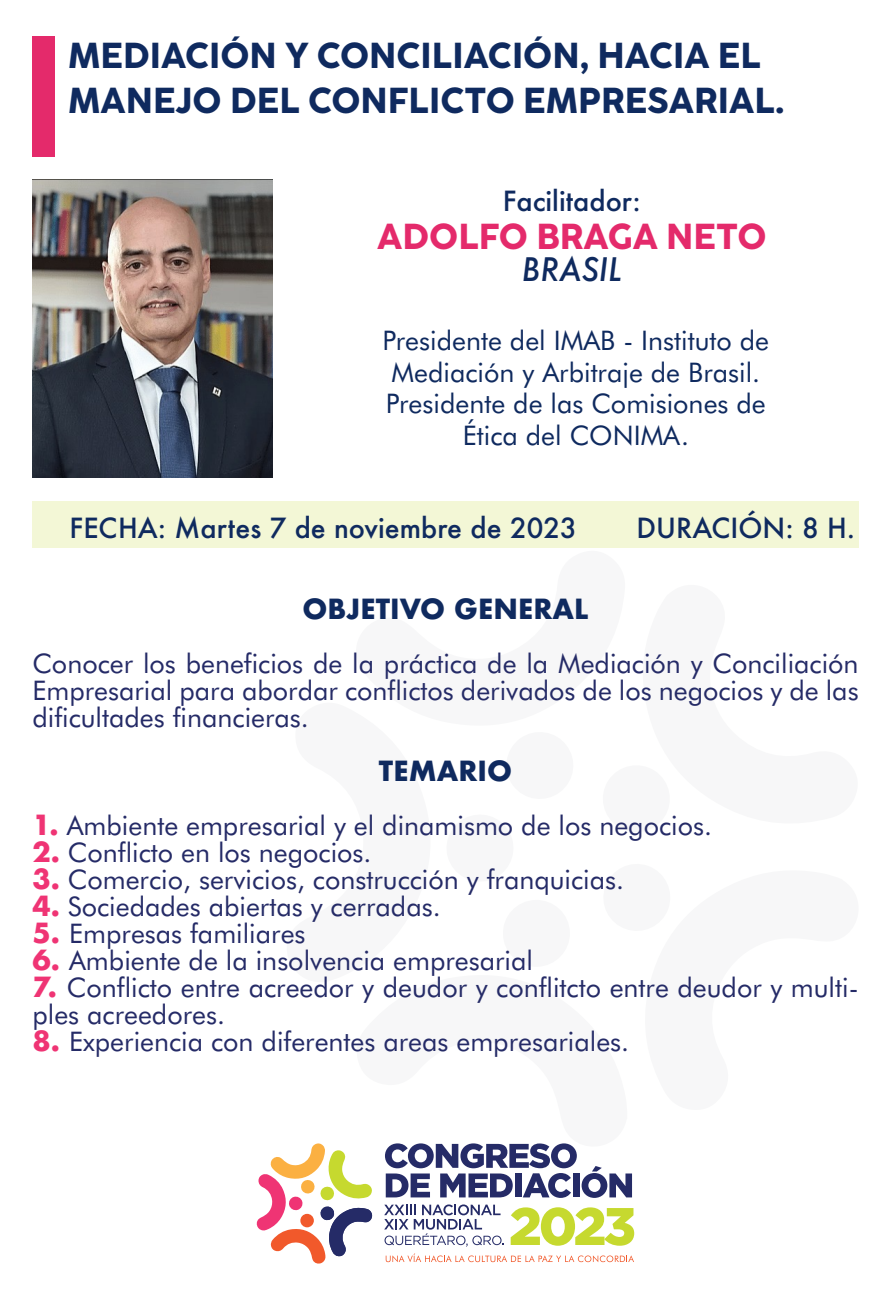
<style>
.page{position:relative;width:891px;height:1296px;background:#fff}
.page>*{position:absolute;margin:0;border:0;box-sizing:border-box;transform-origin:0 0}
.t1{font:800 36px "Coco Sharp XS";color:#0f2a5f}
.t2{font:800 36px "Coco Sharp XS";color:#e42a6b}
.t3{font:italic 500 31.5px "Futura";color:#0f2a5f}
.t4{font:27px/27px "Futura BT";color:#252b67;text-align:justify}
.t5{font:27px "Futura BT";color:#0f2a5f}
.t6{font:500 27px "Futura";color:#0f2a5f}
.t7{font:700 27px "Futura";color:#0f2a5f}
.s1{font-family:"Futura";font-weight:700;color:#ef3474}
</style>
<div class="page">
<div style="left:32px;top:501px;width:827px;height:47px;background:#f3f7d6"></div>
<div style="left:32px;top:37px;width:23px;height:120px;background:#e42a6b"></div>
<svg style="left:256px;top:1143px;width:116px;height:121px"></svg>
<div style="left:300px;top:1214px;width:14px;height:13px;background:#f1592b;border-radius:50%"></div>
<svg style="left:385px;top:1143px;width:247px;height:55px"></svg>
<svg style="left:384px;top:1204px;width:120px;height:43px"></svg>
<svg style="left:511px;top:1207px;width:123px;height:39px"></svg>
<svg style="left:386px;top:1253px;width:248px;height:9px"></svg>
<img style="left:32px;top:180px;width:240px;height:298px">
<p class="t1" style="left:68px;top:30px;width:695px">MEDIACIÓN Y CONCILIACIÓN, HACIA EL</p>
<p class="t1" style="left:68px;top:75px;width:718px">MANEJO DEL CONFLICTO EMPRESARIAL.</p>
<p class="t6" style="left:503px;top:183px;width:139px">Facilitador:</p>
<p class="t2" style="left:377px;top:211px;width:391px">ADOLFO BRAGA NETO</p>
<p class="t3" style="left:522px;top:247px;width:101px">BRASIL</p>
<p class="t5" style="left:383px;top:324px;width:388px">Presidente del IMAB - Instituto de</p>
<p class="t5" style="left:392px;top:356px;width:370px">Mediación y Arbitraje de Brasil.</p>
<p class="t5" style="left:386px;top:387px;width:381px">Presidente de las Comisiones de</p>
<p class="t5" style="left:463px;top:419px;width:228px">Ética del CONIMA.</p>
<p class="t6" style="left:70px;top:510px;width:509px">FECHA: Martes 7 de noviembre de 2023</p>
<p class="t6" style="left:637px;top:510px;width:220px">DURACIÓN: 8 H.</p>
<p class="t7" style="left:302px;top:590px;width:288px">OBJETIVO GENERAL</p>
<p class="t4" style="left:32px;top:650px;width:828px">Conocer los beneficios de la práctica de la Mediación y Conciliación Empresarial para abordar conflictos derivados de los negocios y de las dificultades financieras.</p>
<p class="t7" style="left:379px;top:752px;width:135px">TEMARIO</p>
<p class="t4" style="left:32px;top:812px;width:681px"><span class="s1">1.</span> Ambiente empresarial y el dinamismo de los negocios.</p>
<p class="t4" style="left:32px;top:839px;width:341px"><span class="s1">2.</span> Conflicto en los negocios.</p>
<p class="t4" style="left:32px;top:866px;width:593px"><span class="s1">3.</span> Comercio, servicios, construcción y franquicias.</p>
<p class="t4" style="left:32px;top:893px;width:410px"><span class="s1">4.</span> Sociedades abiertas y cerradas.</p>
<p class="t4" style="left:32px;top:920px;width:275px"><span class="s1">5.</span> Empresas familiares</p>
<p class="t4" style="left:32px;top:947px;width:502px"><span class="s1">6.</span> Ambiente de la insolvencia empresarial</p>
<p class="t4" style="left:32px;top:974px;width:828px"><span class="s1">7.</span> Conflicto entre acreedor y deudor y conflitcto entre deudor y multi&shy;ples acreedores.</p>
<p class="t4" style="left:32px;top:1028px;width:598px"><span class="s1">8.</span> Experiencia con diferentes areas empresariales.</p>
</div>
